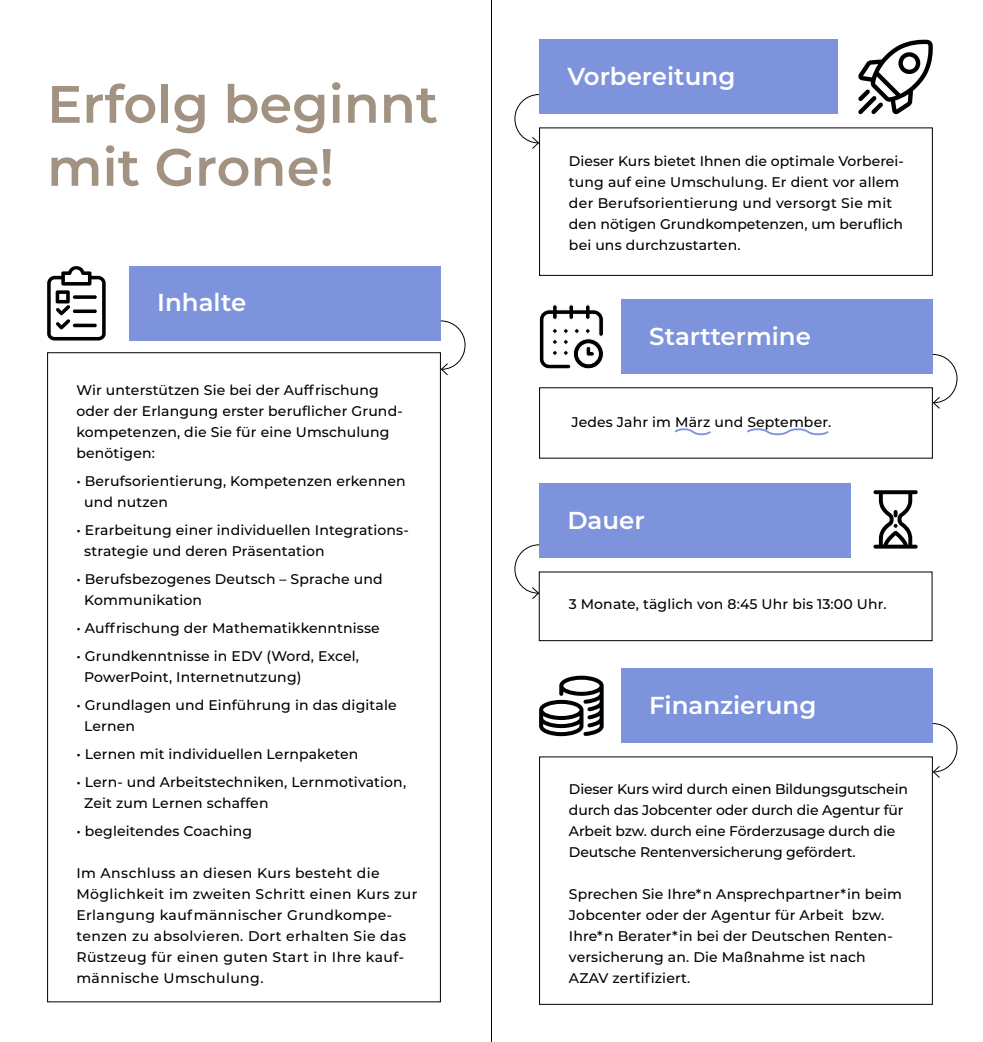
<style>
.page{position:relative;width:983px;height:1042px;background:#fff}
.page>*{position:absolute;margin:0;border:0;box-sizing:border-box;transform-origin:0 0}
.t1{font:600 52.5px/63px "Montserrat";color:#a29282}
.t2{font:600 24.5px "Montserrat";color:#fff}
.t3{font:500 14px/21px "Montserrat";letter-spacing:.01em;color:#000}
.t4{font:500 14px/21px "Montserrat";letter-spacing:.03em;color:#000}
.t5{font:500 14px/21px "Montserrat";letter-spacing:-.01em;color:#000}
</style>
<div class="page">
<div style="left:539px;top:40px;width:298px;height:74px;background:#7d93dc"></div>
<div style="left:539px;top:127px;width:393px;height:149px;border:1px solid #000"></div>
<svg style="left:514px;top:94px;width:26px;height:56px"></svg>
<svg style="left:858px;top:39px;width:74px;height:75px"></svg>
<svg style="left:539px;top:304px;width:64px;height:65px"></svg>
<svg style="left:674px;top:428px;width:37px;height:8px"></svg>
<svg style="left:747px;top:428px;width:82px;height:8px"></svg>
<div style="left:621px;top:300px;width:311px;height:74px;background:#7d93dc"></div>
<svg style="left:931px;top:353px;width:26px;height:57px"></svg>
<div style="left:129px;top:266px;width:312px;height:74px;background:#7d93dc"></div>
<svg style="left:47px;top:266px;width:59px;height:74px"></svg>
<svg style="left:440px;top:320px;width:26px;height:56px"></svg>
<div style="left:539px;top:484px;width:311px;height:74px;background:#7d93dc"></div>
<div style="left:538px;top:571px;width:394px;height:70px;border:1px solid #000"></div>
<svg style="left:514px;top:544px;width:26px;height:56px"></svg>
<svg style="left:873px;top:490px;width:44px;height:58px"></svg>
<div style="left:621px;top:669px;width:311px;height:74px;background:#7d93dc"></div>
<div style="left:539px;top:756px;width:393px;height:249px;border:1px solid #000"></div>
<svg style="left:931px;top:722px;width:26px;height:57px"></svg>
<svg style="left:539px;top:676px;width:64px;height:60px"></svg>
<hr style="left:491px;top:0;width:1px;height:1042px;background:#000">
<h1 class="t1" style="left:47px;top:70px;width:392px">Erfolg beginnt mit Grone!</h1>
<h2 class="t2" style="left:157px;top:285px;width:91px">Inhalte</h2>
<p class="t3" style="left:76px;top:379px;width:328px">Wir unterstützen Sie bei der Auffrischung oder der Erlangung erster beruflicher Grund&shy;kompetenzen, die Sie für eine Umschulung benötigen:</p>
<p class="t3" style="left:84px;top:470px;width:323px;text-indent:-8px">• Berufsorientierung, Kompetenzen erkennen und nutzen</p>
<p class="t3" style="left:84px;top:519px;width:326px;text-indent:-8px">• Erarbeitung einer individuellen Integrations&shy;strategie und deren Präsentation</p>
<p class="t3" style="left:84px;top:568px;width:300px;text-indent:-8px">• Berufsbezogenes Deutsch – Sprache und<br>Kommunikation</p>
<p class="t3" style="left:76px;top:617px;width:305px">• Auffrischung der Mathematikkenntnisse</p>
<p class="t3" style="left:84px;top:645px;width:276px;text-indent:-8px">• Grundkenntnisse in EDV (Word, Excel,<br>PowerPoint, Internetnutzung)</p>
<p class="t3" style="left:84px;top:694px;width:314px;text-indent:-8px">• Grundlagen und Einführung in das digitale<br>Lernen</p>
<p class="t3" style="left:76px;top:743px;width:283px">• Lernen mit individuellen Lernpaketen</p>
<p class="t3" style="left:84px;top:771px;width:323px;text-indent:-8px">• Lern- und Arbeitstechniken, Lernmotivation,<br>Zeit zum Lernen schaffen</p>
<p class="t3" style="left:76px;top:820px;width:177px">• begleitendes Coaching</p>
<p class="t4" style="left:76px;top:862px;width:342px">Im Anschluss an diesen Kurs besteht die Möglichkeit im zweiten Schritt einen Kurs zur Erlangung kaufmännischer Grundkompe&shy;tenzen zu absolvieren. Dort erhalten Sie das Rüstzeug für einen guten Start in Ihre kauf&shy;männische Umschulung.</p>
<h2 class="t2" style="left:567px;top:59px;width:169px">Vorbereitung</h2>
<p class="t3" style="left:569px;top:150px;width:336px">Dieser Kurs bietet Ihnen die optimale Vorberei&shy;tung auf eine Umschulung. Er dient vor allem der Berufsorientierung und versorgt Sie mit den nötigen Grundkompetenzen, um beruflich bei uns durchzustarten.</p>
<h2 class="t2" style="left:649px;top:318px;width:163px">Starttermine</h2>
<p class="t3" style="left:571px;top:410px;width:261px">Jedes Jahr im März und September.</p>
<h2 class="t2" style="left:567px;top:503px;width:79px">Dauer</h2>
<p class="t3" style="left:568px;top:593px;width:319px">3 Monate, täglich von 8:45 Uhr bis 13:00 Uhr.</p>
<h2 class="t2" style="left:649px;top:687px;width:169px">Finanzierung</h2>
<p class="t5" style="left:569px;top:778px;width:340px">Dieser Kurs wird durch einen Bildungsgutschein durch das Jobcenter oder durch die Agentur für Arbeit bzw. durch eine Förderzusage durch die Deutsche Rentenversicherung gefördert.</p>
<p class="t3" style="left:569px;top:883px;width:334px">Sprechen Sie Ihre*n Ansprechpartner*in beim Jobcenter oder der Agentur für Arbeit bzw.<br>Ihre*n Berater*in bei der Deutschen Renten&shy;versicherung an. Die Maßnahme ist nach AZAV zertifiziert.</p>
</div>
